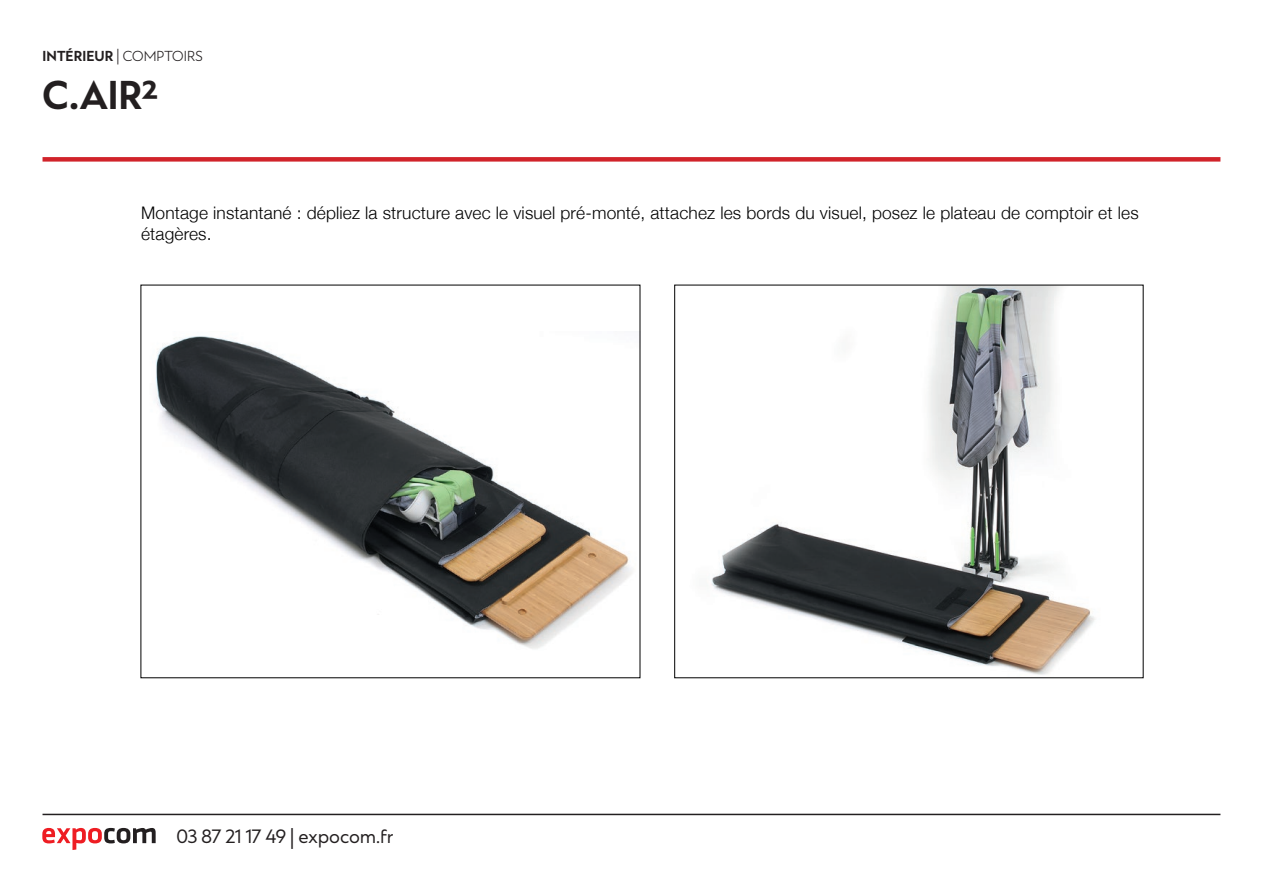
<style>
.page{position:relative;width:1263px;height:893px;background:#fff}
.page>*{position:absolute;margin:0;border:0;box-sizing:border-box;transform-origin:0 0}
.t1{font:700 37.5px "Ekster";color:#231f20}
.t2{font:18px "Ekster";letter-spacing:-.005em;color:#231f20}
.t3{font:300 17.4px/21.6px "Helvetica Neue";letter-spacing:.01em;color:#000001}
.t4{font:300 13.5px "Ekster";letter-spacing:.005em;color:#231f20}
.s1{font-weight:700}
</style>
<div class="page">
<img style="left:156px;top:336px;width:476px;height:313px">
<img style="left:711px;top:287px;width:384px;height:388px">
<div style="left:43px;top:157px;width:1177px;height:5px;background:#d1232a"></div>
<hr style="left:43px;top:814px;width:1177px;height:1px;background:#231f20">
<svg style="left:42px;top:828px;width:114px;height:22px"></svg>
<p class="t4" style="left:43px;top:49px;width:162px"><span class="s1">INTÉRIEUR</span> | COMPTOIRS</p>
<h1 class="t1" style="left:43px;top:73px;width:117px">C.AIR²</h1>
<p class="t3" style="left:141px;top:200px;width:999px">Montage instantané : dépliez la structure avec le visuel pré-monté, attachez les bords du visuel, posez le plateau de comptoir et les étagères.</p>
<p class="t2" style="left:176px;top:826px;width:218px">03 87 21 17 49 | expocom.fr</p>
</div>
